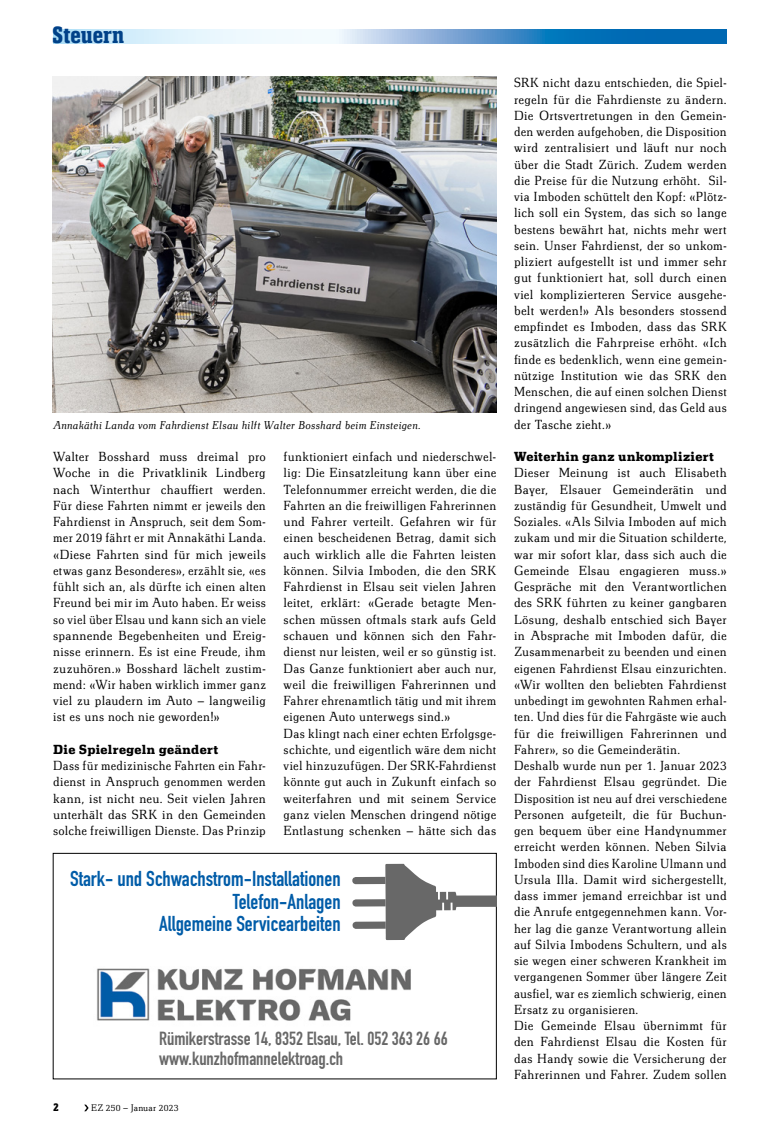
<style>
.page{position:relative;width:780px;height:1134px;background:#fff}
.page>*{position:absolute;margin:0;border:0;box-sizing:border-box;transform-origin:0 0}
.t1{font:700 24.38px "Technotyp Condensed";color:#004188}
.t2{font:21.25px "DIN Engschrift Std";color:#005ca8}
.t3{font:18.75px/20px "DIN Engschrift Std";color:#686868}
.Grundtext{font:300 13.75px/16.2px "Technotyp";letter-spacing:.02em;color:#000;text-align:justify}
.Zwischentitel{font:700 13.75px "Technotyp";letter-spacing:.02em;color:#000}
.t4{font:700 12.5px "Technotyp Condensed";color:#000}
.Legende{font:italic 300 11.88px "Technotyp";letter-spacing:.02em;color:#000}
.t5{font:300 10px "Technotyp";letter-spacing:.02em;color:#000}
</style>
<div class="page">
<svg style="left:84px;top:1104px;width:5px;height:7px"></svg>
<svg style="left:53px;top:30px;width:673px;height:13px;background:#87b9de"></svg>
<img style="left:53px;top:76px;width:443px;height:336px">
<img style="left:97px;top:863px;width:314px;height:158px">
<div style="left:53px;top:853px;width:443px;height:226px;border:1px solid #000"></div>
<svg style="left:352px;top:864px;width:144px;height:76px"></svg>
<h1 class="t1" style="left:53px;top:21px;width:73px">Steuern</h1>
<p class="Legende" style="left:53px;top:418px;width:369px">Annakäthi Landa vom Fahrdienst Elsau hilft Walter Bosshard beim Einsteigen.</p>
<p class="Grundtext" style="left:53px;top:448px;width:214px">Walter Bosshard muss dreimal pro Woche in die Privatklinik Lindberg nach Winterthur chauffiert werden.<br>Für diese Fahrten nimmt er jeweils den Fahrdienst in Anspruch, seit dem Som&shy;mer 2019 fährt er mit Annakäthi Landa. «Diese Fahrten sind für mich jeweils etwas ganz Besonderes», erzählt sie, «es fühlt sich an, als dürfte ich einen alten Freund bei mir im Auto haben. Er weiss so viel über Elsau und kann sich an viele spannende Begebenheiten und Ereig&shy;nisse erinnern. Es ist eine Freude, ihm zuzuhören.» Bosshard lächelt zustim&shy;mend: «Wir haben wirklich immer ganz viel zu plaudern im Auto – langweilig ist es uns noch nie geworden!»</p>
<p class="Zwischentitel" style="left:53px;top:741px;width:167px">Die Spielregeln geändert</p>
<p class="Grundtext" style="left:53px;top:757px;width:214px">Dass für medizinische Fahrten ein Fahr&shy;dienst in Anspruch genommen werden kann, ist nicht neu. Seit vielen Jahren unterhält das SRK in den Gemeinden solche freiwilligen Dienste. Das Prinzip</p>
<p class="Grundtext" style="left:283px;top:448px;width:214px">funktioniert einfach und niederschwel&shy;lig: Die Einsatzleitung kann über eine Telefonnummer erreicht werden, die die Fahrten an die freiwilligen Fahrerinnen und Fahrer verteilt. Gefahren wir für einen bescheidenen Betrag, damit sich auch wirklich alle die Fahrten leisten können. Silvia Imboden, die den SRK Fahrdienst in Elsau seit vielen Jahren leitet, erklärt: «Gerade betagte Men&shy;schen müssen oftmals stark aufs Geld schauen und können sich den Fahr&shy;dienst nur leisten, weil er so günstig ist.<br>Das Ganze funktioniert aber auch nur, weil die freiwilligen Fahrerinnen und Fahrer ehrenamtlich tätig und mit ihrem eigenen Auto unterwegs sind.»</p>
<p class="Grundtext" style="left:283px;top:725px;width:214px">Das klingt nach einer echten Erfolgsge&shy;schichte, und eigentlich wäre dem nicht viel hinzuzufügen. Der SRK-Fahrdienst könnte gut auch in Zukunft einfach so weiterfahren und mit seinem Service ganz vielen Menschen dringend nötige Entlastung schenken – hätte sich das</p>
<p class="t2" style="left:70px;top:866px;width:272px">Stark- und Schwachstrom-Installationen</p>
<p class="t2" style="left:233px;top:889px;width:109px">Telefon-Anlagen</p>
<p class="t2" style="left:159px;top:911px;width:183px">Allgemeine Servicearbeiten</p>
<p class="t3" style="left:159px;top:1028px;width:290px">Rümikerstrasse 14, 8352 Elsau, Tel. 052 363 26 66 www.kunzhofmannelektroag.ch</p>
<p class="t4" style="left:53px;top:1100px;width:7px">2</p>
<p class="t5" style="left:91px;top:1102px;width:89px">EZ 250 – Januar 2023</p>
<p class="Grundtext" style="left:514px;top:75px;width:214px">SRK nicht dazu entschieden, die Spiel&shy;regeln für die Fahrdienste zu ändern.<br>Die Ortsvertretungen in den Gemein&shy;den werden aufgehoben, die Disposition wird zentralisiert und läuft nur noch über die Stadt Zürich. Zudem werden die Preise für die Nutzung erhöht. Sil&shy;via Imboden schüttelt den Kopf: «Plötz&shy;lich soll ein System, das sich so lange bestens bewährt hat, nichts mehr wert sein. Unser Fahrdienst, der so unkom&shy;pliziert aufgestellt ist und immer sehr gut funktioniert hat, soll durch einen viel komplizierteren Service ausgehe&shy;belt werden!» Als besonders stossend empfindet es Imboden, dass das SRK zusätzlich die Fahrpreise erhöht. «Ich finde es bedenklich, wenn eine gemein&shy;nützige Institution wie das SRK den Menschen, die auf einen solchen Dienst dringend angewiesen sind, das Geld aus der Tasche zieht.»</p>
<p class="Zwischentitel" style="left:514px;top:449px;width:201px">Weiterhin ganz unkompliziert</p>
<p class="Grundtext" style="left:514px;top:465px;width:214px">Dieser Meinung ist auch Elisabeth Bayer, Elsauer Gemeinderätin und zuständig für Gesundheit, Umwelt und Soziales. «Als Silvia Imboden auf mich zukam und mir die Situation schilderte, war mir sofort klar, dass sich auch die Gemeinde Elsau engagieren muss.» Gespräche mit den Verantwortlichen des SRK führten zu keiner gangbaren Lösung, deshalb entschied sich Bayer in Absprache mit Imboden dafür, die Zusammenarbeit zu beenden und einen eigenen Fahrdienst Elsau einzurichten. «Wir wollten den beliebten Fahrdienst unbedingt im gewohnten Rahmen erhal&shy;ten. Und dies für die Fahrgäste wie auch für die freiwilligen Fahrerinnen und Fahrer», so die Gemeinderätin.</p>
<p class="Grundtext" style="left:514px;top:757px;width:214px">Deshalb wurde nun per 1. Januar 2023 der Fahrdienst Elsau gegründet. Die Disposition ist neu auf drei verschiedene Personen aufgeteilt, die für Buchun&shy;gen bequem über eine Handynummer erreicht werden können. Neben Silvia Imboden sind dies Karoline Ulmann und Ursula Illa. Damit wird sichergestellt, dass immer jemand erreichbar ist und die Anrufe entgegennehmen kann. Vor&shy;her lag die ganze Verantwortung allein auf Silvia Imbodens Schultern, und als sie wegen einer schweren Krankheit im vergangenen Sommer über längere Zeit ausfiel, war es ziemlich schwierig, einen Ersatz zu organisieren.</p>
<p class="Grundtext" style="left:514px;top:1017px;width:214px">Die Gemeinde Elsau übernimmt für den Fahrdienst Elsau die Kosten für das Handy sowie die Versicherung der Fahrerinnen und Fahrer. Zudem sollen</p>
</div>
